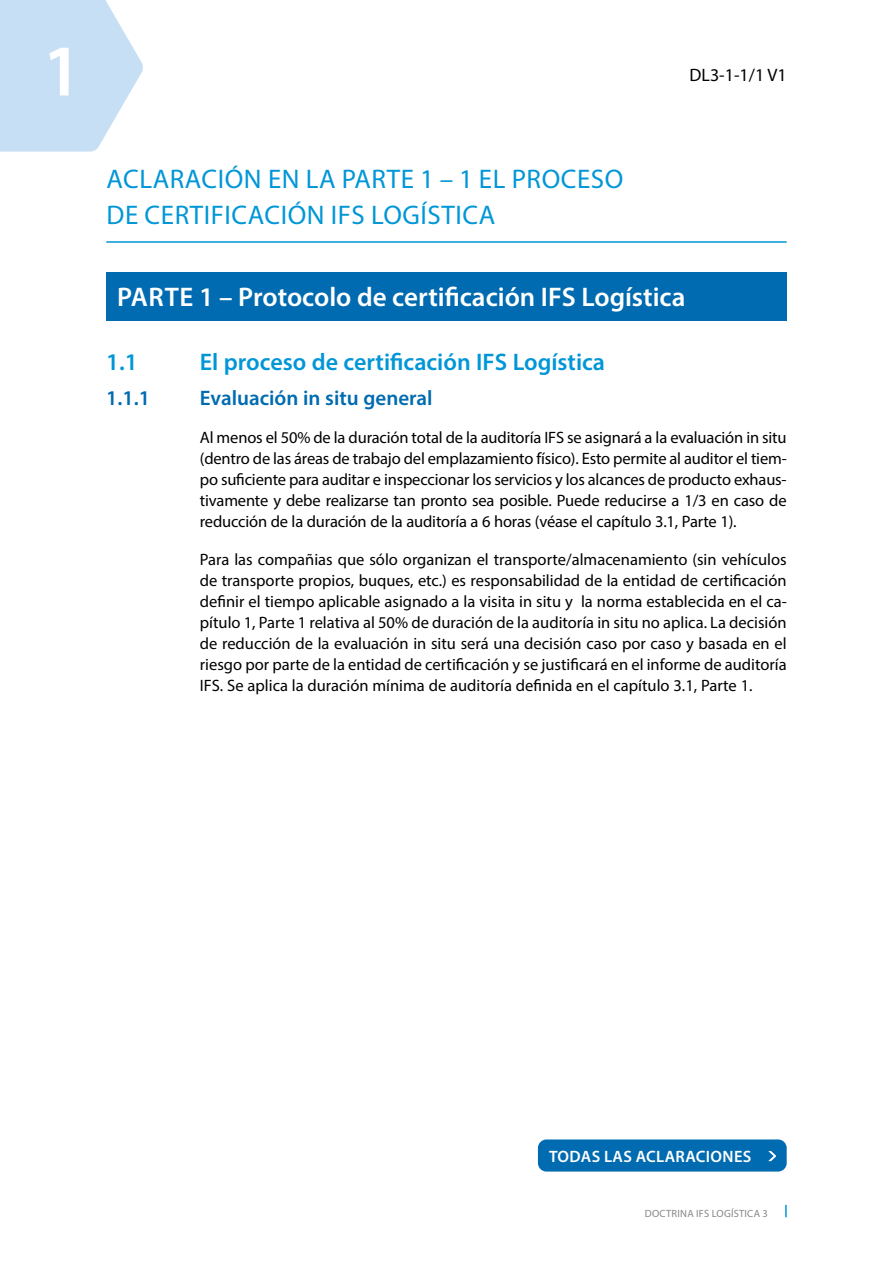
<style>
.page{position:relative;width:893px;height:1263px;background:#fff}
.page>*{position:absolute;margin:0;border:0;box-sizing:border-box;transform-origin:0 0}
.t1{font:600 73.5px "Myriad Pro";color:#fff}
.t2{font:27px/36px "Myriad Pro";letter-spacing:.02em;color:#0096d7}
.t3{font:600 27px "Myriad Pro";color:#fff}
.t4{font:600 24px "Myriad Pro";color:#0096d7}
.t5{font:600 21px "Myriad Pro";color:#006bb0}
.t6{font:18px "Myriad Pro";color:#000}
.t7{font:16.5px/21px "Myriad Pro";letter-spacing:-.005em;color:#000;text-align:justify}
.t8{font:600 16.5px "Myriad Pro";letter-spacing:.02em;color:#fff}
.t9{font:10.5px "Myriad Pro";letter-spacing:.02em;color:#868786}
</style>
<div class="page">
<svg style="left:0;top:0;width:143px;height:152px;background:#cfe3f6"></svg>
<svg style="left:785px;top:1205px;width:2px;height:12px"></svg>
<div style="left:538px;top:1139px;width:249px;height:32px;background:#006bb0;border-radius:9px"></div>
<svg style="left:769px;top:1151px;width:7px;height:10px"></svg>
<hr style="left:106px;top:241px;width:681px;height:2px;background:#0096d7">
<div style="left:106px;top:273px;width:681px;height:48px;background:#006bb0"></div>
<h1 class="t1" style="left:42px;top:24px;width:41px">1</h1>
<h2 class="t2" style="left:107px;top:161px;width:518px">ACLARACIÓN EN LA PARTE 1 – 1 EL PROCESO<br>DE CERTIFICACIÓN IFS LOGÍSTICA</h2>
<p class="t6" style="left:690px;top:64px;width:99px">DL3-1-1/1 V1</p>
<h2 class="t3" style="left:117px;top:279px;width:570px">PARTE 1 – Protocolo de certificación IFS Logística</h2>
<h3 class="t4" style="left:106px;top:346px;width:33px">1.1</h3>
<h3 class="t4" style="left:200px;top:346px;width:407px">El proceso de certificación IFS Logística</h3>
<p class="t5" style="left:106px;top:385px;width:45px">1.1.1</p>
<p class="t5" style="left:200px;top:385px;width:234px">Evaluación in situ general</p>
<p class="t7" style="left:200px;top:427px;width:588px">Al menos el 50% de la duración total de la auditoría IFS se asignará a la evaluación in situ (dentro de las áreas de trabajo del emplazamiento físico). Esto permite al auditor el tiem&shy;po suficiente para auditar e inspeccionar los servicios y los alcances de producto exhaus&shy;tivamente y debe realizarse tan pronto sea posible. Puede reducirse a 1/3 en caso de reducción de la duración de la auditoría a 6 horas (véase el capítulo 3.1, Parte 1).</p>
<p class="t7" style="left:200px;top:549px;width:588px">Para las compañias que sólo organizan el transporte/almacenamiento (sin vehículos de transporte propios, buques, etc.) es responsabilidad de la entidad de certificación definir el tiempo aplicable asignado a la visita in situ y la norma establecida en el ca&shy;pítulo 1, Parte 1 relativa al 50% de duración de la auditoría in situ no aplica. La decisión de reducción de la evaluación in situ será una decisión caso por caso y basada en el riesgo por parte de la entidad de certificación y se justificará en el informe de auditoría IFS. Se aplica la duración mínima de auditoría definida en el capítulo 3.1, Parte 1.</p>
<p class="t8" style="left:549px;top:1146px;width:204px">TODAS LAS ACLARACIONES</p>
<p class="t9" style="left:645px;top:1207px;width:124px">DOCTRINA IFS LOGÍSTICA 3</p>
</div>
